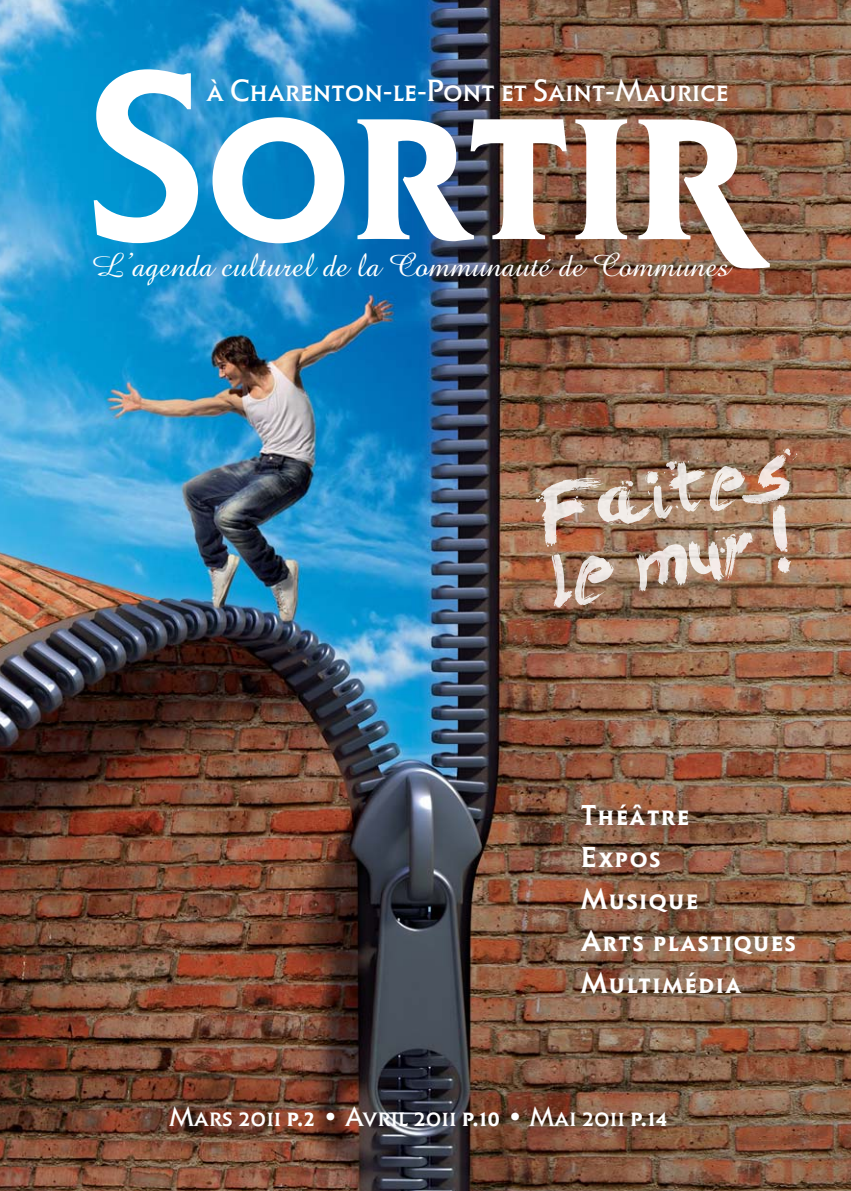
<style>
.page{position:relative;width:851px;height:1191px;background:#fff}
.page>*{position:absolute;margin:0;border:0;box-sizing:border-box;transform-origin:0 0}
.t1{font:33px "Amazone BT Regular+FOZEPD";color:#fff}
.t2{font:32px "Elan Itc SCT Book+KDNQLH";color:#fff}
.t3{font:30px/42px "Elan Itc SCT Medium+SCCFYK";letter-spacing:.06em;color:#fff}
.t4{font:28px "Elan Itc SCT Book+KDNQLH";color:#fff}
.s1{font-family:"Elan Itc T Bold+FEJDZK";font-size:20px}
</style>
<div class="page">
<img style="left:0;top:0;width:850px;height:1191px">
<p class="t2" style="left:206px;top:79px;width:523px">à Charenton-le-Pont et Saint-Maurice</p>
<p class="t1" style="left:92px;top:252px;width:638px">L’agenda culturel de la Communauté de Communes</p>
<p class="t3" style="left:581px;top:794px;width:216px">Théâtre<br>Expos<br>Musique<br>Arts plastiques<br>Multimédia</p>
<p class="t4" style="left:169px;top:1106px;width:499px">Mars 2011 <span class="s1">P.2</span> • Avril 2011 <span class="s1">P.10</span> • Mai 2011 <span class="s1">P.14</span></p>
</div>
